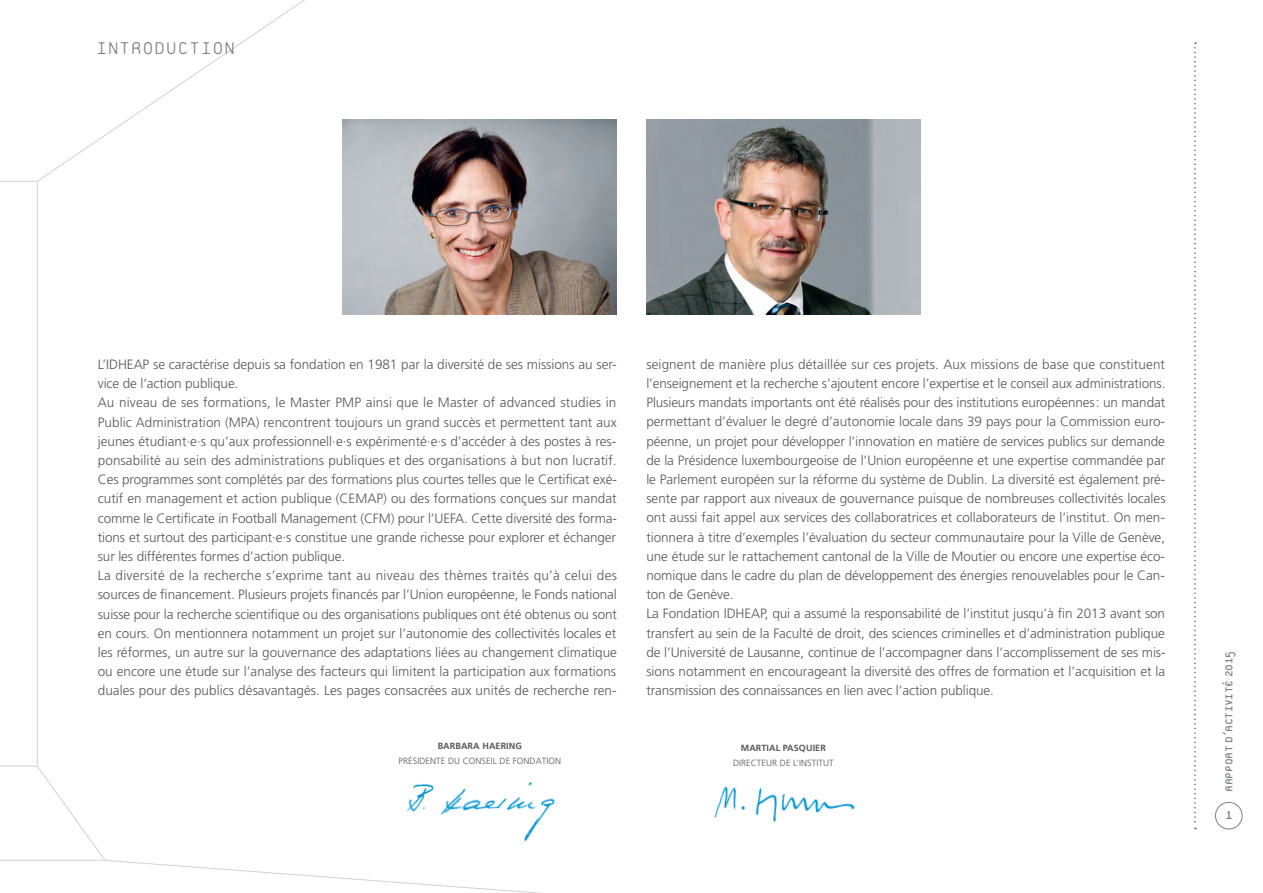
<style>
.page{position:relative;width:1263px;height:893px;background:#fff}
.page>*{position:absolute;margin:0;border:0;box-sizing:border-box;transform-origin:0 0}
.t1{font:100 25.5px "Platelet";letter-spacing:-.005em;color:#808285}
.t2{font:17.25px "Platelet";color:#808285}
.t3{font:15px "Platelet";letter-spacing:-.02em;color:#808285}
.t4{font:300 13.5px/19.2px "Frutiger LT Std";letter-spacing:-.005em;color:#57585a}
.t5{font:300 9px "Frutiger LT Std";letter-spacing:.01em;color:#57585a}
.t6{font:700 9px "Frutiger LT Std";letter-spacing:.01em;color:#57585a}
</style>
<div class="page">
<svg style="left:1194px;top:42px;width:2px;height:787px"></svg>
<div style="left:1215px;top:802px;width:27px;height:27px;border:1px solid #808285;border-radius:50%"></div>
<svg style="left:36px;top:0;width:506px;height:893px"></svg>
<hr style="left:0;top:181px;width:37px;height:1px;background:#d1d2d4">
<hr style="left:0;top:766px;width:37px;height:1px;background:#d1d2d4">
<hr style="left:0;top:860px;width:104px;height:1px;background:#d1d2d4">
<img style="left:342px;top:119px;width:275px;height:196px">
<img style="left:646px;top:119px;width:275px;height:196px">
<img style="left:402px;top:772px;width:153px;height:77px">
<img style="left:714px;top:786px;width:141px;height:36px">
<h1 class="t1" style="left:96px;top:36px;width:141px">INTRODUCTION</h1>
<p class="t4" style="left:98px;top:355px;width:521px">L’IDHEAP se caractérise depuis sa fondation en 1981 par la diversité de ses missions au ser&shy;vice de l’action publique.<br>Au niveau de ses formations, le Master PMP ainsi que le Master of advanced studies in Public Administration (MPA) rencontrent toujours un grand succès et permettent tant aux jeunes étudiant∙e∙s qu’aux professionnell∙e∙s expérimenté∙e∙s d’accéder à des postes à res&shy;ponsabilité au sein des administrations publiques et des organisations à but non lucratif.<br>Ces programmes sont complétés par des formations plus courtes telles que le Certificat exé&shy;cutif en management et action publique (CEMAP) ou des formations conçues sur mandat comme le Certificate in Football Management (CFM) pour l’UEFA. Cette diversité des forma&shy;tions et surtout des participant∙e∙s constitue une grande richesse pour explorer et échanger sur les différentes formes d’action publique.<br>La diversité de la recherche s’exprime tant au niveau des thèmes traités qu’à celui des sources de financement. Plusieurs projets financés par l’Union européenne, le Fonds national suisse pour la recherche scientifique ou des organisations publiques ont été obtenus ou sont en cours. On mentionnera notamment un projet sur l’autonomie des collectivités locales et les réformes, un autre sur la gouvernance des adaptations liées au changement climatique ou encore une étude sur l’analyse des facteurs qui limitent la participation aux formations duales pour des publics désavantagés. Les pages consacrées aux unités de recherche ren-</p>
<p class="t4" style="left:646px;top:355px;width:521px">seignent de manière plus détaillée sur ces projets. Aux missions de base que constituent l’enseignement et la recherche s'ajoutent encore l’expertise et le conseil aux administrations.<br>Plusieurs mandats importants ont été réalisés pour des institutions européennes: un mandat permettant d’évaluer le degré d’autonomie locale dans 39 pays pour la Commission euro&shy;péenne, un projet pour développer l’innovation en matière de services publics sur demande de la Présidence luxembourgeoise de l’Union européenne et une expertise commandée par le Parlement européen sur la réforme du système de Dublin. La diversité est également pré&shy;sente par rapport aux niveaux de gouvernance puisque de nombreuses collectivités locales ont aussi fait appel aux services des collaboratrices et collaborateurs de l’institut. On men&shy;tionnera à titre d’exemples l’évaluation du secteur communautaire pour la Ville de Genève, une étude sur le rattachement cantonal de la Ville de Moutier ou encore une expertise éco&shy;nomique dans le cadre du plan de développement des énergies renouvelables pour le Can&shy;ton de Genève.<br>La Fondation IDHEAP, qui a assumé la responsabilité de l’institut jusqu’à fin 2013 avant son transfert au sein de la Faculté de droit, des sciences criminelles et d’administration publique de l’Université de Lausanne, continue de l’accompagner dans l’accomplissement de ses mis&shy;sions notamment en encourageant la diversité des offres de formation et l’acquisition et la transmission des connaissances en lien avec l’action publique.</p>
<p class="t6" style="left:438px;top:741px;width:86px">BARBARA HAERING</p>
<p class="t5" style="left:399px;top:756px;width:164px">PRÉSIDENTE DU CONSEIL DE FONDATION</p>
<p class="t6" style="left:741px;top:742px;width:87px">MARTIAL PASQUIER</p>
<p class="t5" style="left:733px;top:757px;width:102px">DIRECTEUR DE L’INSTITUT</p>
<p class="t3" style="left:1222px;top:792px;width:142px;rotate:-90deg">RAPPORT D’ACTIVITÉ 2015</p>
<p class="t2" style="left:1225px;top:806px;width:9px">1</p>
</div>
